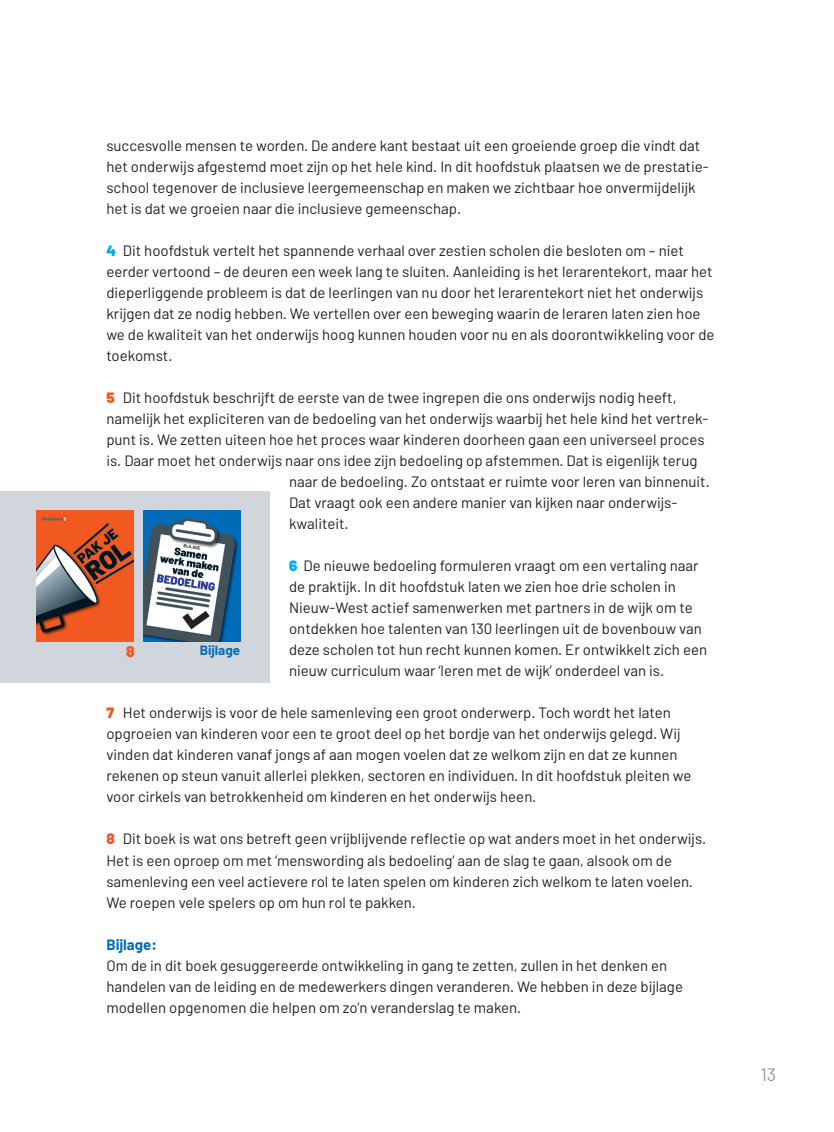
<style>
.page{position:relative;width:834px;height:1132px;background:#fff}
.page>*{position:absolute;margin:0;border:0;box-sizing:border-box;transform-origin:0 0}
.t1{font:18px "Barlow";color:#939598}
.t2{font:900 15.45px "Barlow";color:#f15921}
.t3{font:15px/21px "Barlow";color:#231f20}
.t4{font:700 15px "Barlow";color:#006cb7}
.t5{font:700 13.5px "Barlow";color:#006cb7}
.s1{font-weight:900;color:#00aeef}
.s2{font-weight:900;color:#f15921}
</style>
<div class="page">
<div style="left:0;top:490px;width:269px;height:192px;background:#d0d6db"></div>
<img style="left:36px;top:510px;width:97px;height:131px">
<img style="left:143px;top:510px;width:97px;height:131px">
<p class="t3" style="left:106px;top:134px;width:603px">succesvolle mensen te worden. De andere kant bestaat uit een groeiende groep die vindt dat het onderwijs afgestemd moet zijn op het hele kind. In dit hoofdstuk plaatsen we de prestatie&shy;school tegenover de inclusieve leergemeenschap en maken we zichtbaar hoe onvermijdelijk het is dat we groeien naar die inclusieve gemeenschap.</p>
<p class="t3" style="left:106px;top:239px;width:609px"><span class="s1">4</span> Dit hoofdstuk vertelt het spannende verhaal over zestien scholen die besloten om – niet eerder vertoond – de deuren een week lang te sluiten. Aanleiding is het lerarentekort, maar het dieperliggende probleem is dat de leerlingen van nu door het lerarentekort niet het onderwijs krijgen dat ze nodig hebben. We vertellen over een beweging waarin de leraren laten zien hoe we de kwaliteit van het onderwijs hoog kunnen houden voor nu en als doorontwikkeling voor de toekomst.</p>
<p class="t3" style="left:106px;top:386px;width:571px"><span class="s2">5</span> Dit hoofdstuk beschrijft de eerste van de twee ingrepen die ons onderwijs nodig heeft,</p>
<p class="t3" style="left:106px;top:407px;width:603px">namelijk het expliciteren van de bedoeling van het onderwijs waarbij het hele kind het vertrek-</p>
<p class="t3" style="left:106px;top:428px;width:599px">punt is. We zetten uiteen hoe het proces waar kinderen doorheen gaan een universeel proces</p>
<p class="t3" style="left:106px;top:449px;width:592px">is. Daar moet het onderwijs naar ons idee zijn bedoeling op afstemmen. Dat is eigenlijk terug</p>
<p class="t3" style="left:289px;top:470px;width:422px">naar de bedoeling. Zo ontstaat er ruimte voor leren van binnenuit.</p>
<p class="t3" style="left:289px;top:491px;width:390px">Dat vraagt ook een andere manier van kijken naar onderwijs-</p>
<p class="t3" style="left:289px;top:512px;width:61px">kwaliteit.</p>
<p class="t3" style="left:289px;top:554px;width:419px"><span class="s1">6</span> De nieuwe bedoeling formuleren vraagt om een vertaling naar de praktijk. In dit hoofdstuk laten we zien hoe drie scholen in Nieuw-West actief samenwerken met partners in de wijk om te ontdekken hoe talenten van 130 leerlingen uit de bovenbouw van deze scholen tot hun recht kunnen komen. Er ontwikkelt zich een nieuw curriculum waar ‘leren met de wijk’ onderdeel van is.</p>
<p class="t3" style="left:106px;top:701px;width:586px"><span class="s2">7</span> Het onderwijs is voor de hele samenleving een groot onderwerp. Toch wordt het laten opgroeien van kinderen voor een te groot deel op het bordje van het onderwijs gelegd. Wij vinden dat kinderen vanaf jongs af aan mogen voelen dat ze welkom zijn en dat ze kunnen rekenen op steun vanuit allerlei plekken, sectoren en individuen. In dit hoofdstuk pleiten we voor cirkels van betrokkenheid om kinderen en het onderwijs heen.</p>
<p class="t3" style="left:106px;top:827px;width:601px"><span class="s2">8</span> Dit boek is wat ons betreft geen vrijblijvende reflectie op wat anders moet in het onderwijs.<br>Het is een oproep om met ‘menswording als bedoeling’ aan de slag te gaan, alsook om de samenleving een veel actievere rol te laten spelen om kinderen zich welkom te laten voelen.<br>We roepen vele spelers op om hun rol te pakken.</p>
<p class="t4" style="left:106px;top:934px;width:52px">Bijlage:</p>
<p class="t3" style="left:106px;top:953px;width:578px">Om de in dit boek gesuggereerde ontwikkeling in gang te zetten, zullen in het denken en handelen van de leiding en de medewerkers dingen veranderen. We hebben in deze bijlage modellen opgenomen die helpen om zo’n veranderslag te maken.</p>
<p class="t2" style="left:126px;top:641px;width:10px">8</p>
<p class="t5" style="left:200px;top:641px;width:42px">Bijlage</p>
<p class="t1" style="left:760px;top:1063px;width:17px">13</p>
</div>
